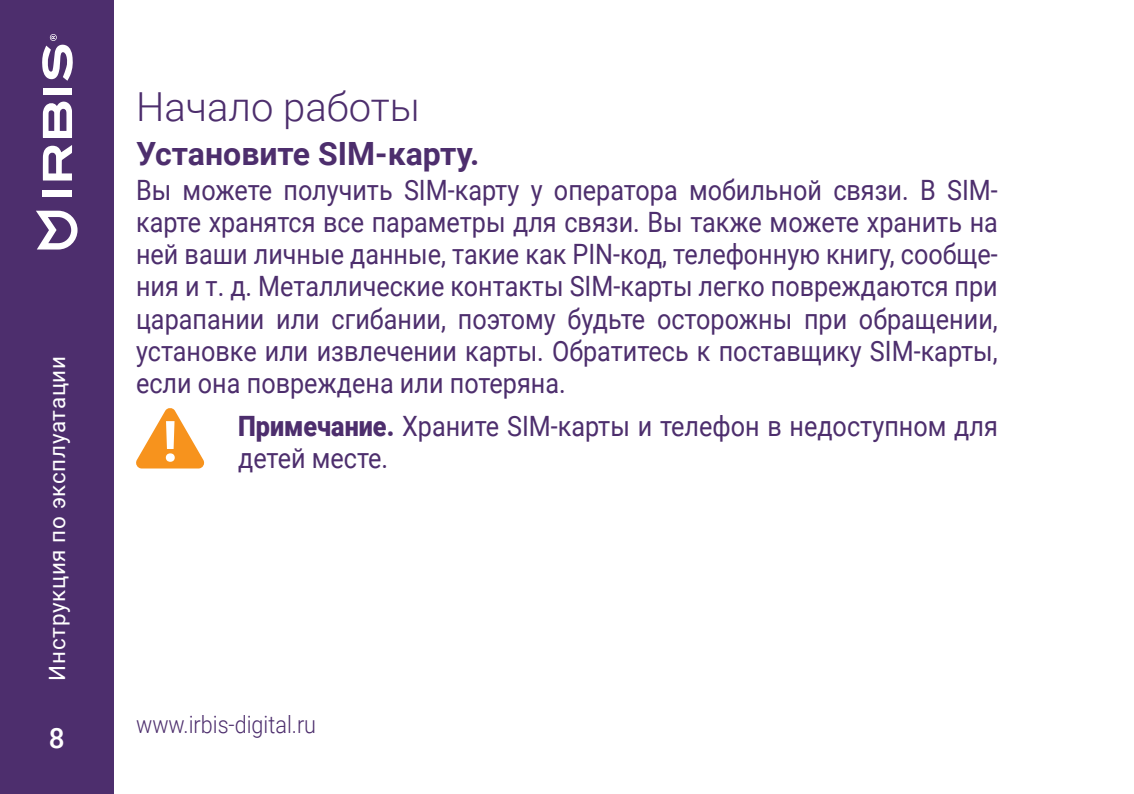
<style>
.page{position:relative;width:1134px;height:794px;background:#fff}
.page>*{position:absolute;margin:0;border:0;box-sizing:border-box;transform-origin:0 0}
.t1{font:700 56.4px "Roboto";color:#fff}
.t2{font:300 40px "Roboto";color:#4d2e6d}
.t3{font:700 32px "Roboto";color:#4d2e6d}
.Основной{font:28px/32px "Roboto";color:#4d2e6d;text-align:justify;scale:.9 1}
.Сноска{font:28px "Roboto";color:#4d2e6d;scale:.9 1}
.t4{font:500 28px "Roboto";color:#fff}
.t5{font:300 24px "Roboto";color:#4d2e6d;scale:.9 1}
.t6{font:22.4px "Roboto";letter-spacing:.03em;color:#fff}
.s1{font-weight:900}
</style>
<div class="page">
<div style="left:0;top:0;width:113px;height:794px;background:#4d2e6d"></div>
<svg style="left:36px;top:211px;width:42px;height:38px"></svg>
<svg style="left:43px;top:101px;width:29px;height:37px"></svg>
<svg style="left:43px;top:145px;width:29px;height:35px"></svg>
<div style="left:43px;top:190px;width:29px;height:7px;background:#fff"></div>
<div style="left:43px;top:88px;width:29px;height:7px;background:#fff"></div>
<div style="left:50px;top:34px;width:7px;height:7px;background:#c7bdd1;border-radius:50%"></div>
<svg style="left:42px;top:35px;width:31px;height:46px"></svg>
<svg style="left:136px;top:408px;width:68px;height:60px"></svg>
<p class="t6" style="left:41px;top:680px;width:326px;rotate:-90deg">Инструкция по эксплуатации</p>
<p class="t4" style="left:49px;top:718px;width:17px">8</p>
<h1 class="t2" style="left:136px;top:78px;width:285px">Начало работы</h1>
<h3 class="t3" style="left:136px;top:131px;width:345px">Установите SIM-карту.</h3>
<p class="Основной" style="left:136px;top:173px;width:959px">Вы можете получить SIМ-карту у оператора мобильной связи. В SIМ&shy;карте хранятся все параметры для связи. Вы также можете хранить на ней ваши личные данные, такие как РIN-код, телефонную книгу, сообще&shy;ния и т. д. Металлические контакты SIМ-карты легко повреждаются при царапании или сгибании, поэтому будьте осторожны при обращении, установке или извлечении карты. Обратитесь к поставщику SIМ-карты, если она повреждена или потеряна.</p>
<p class="Сноска" style="left:238px;top:406px;width:846px"><span class="s1">Примечание.</span> Храните SIM-карты и телефон в недоступном для</p>
<p class="t1" style="left:162px;top:402px;width:17px">!</p>
<p class="Сноска" style="left:238px;top:438px;width:168px">детей месте.</p>
<p class="t5" style="left:136px;top:707px;width:202px">www.irbis-digital.ru</p>
</div>
